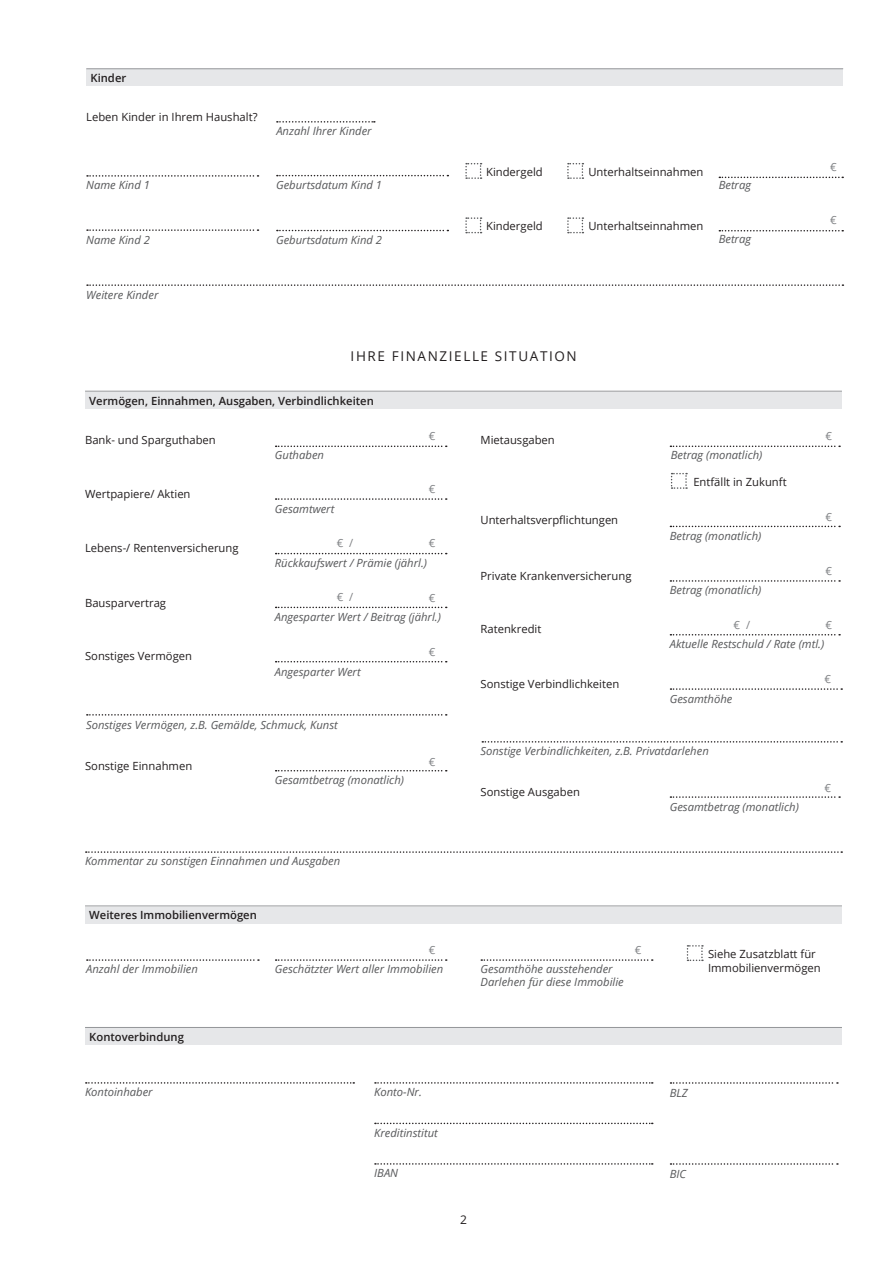
<style>
.page{position:relative;width:893px;height:1263px;background:#fff}
.page>*{position:absolute;margin:0;border:0;box-sizing:border-box;transform-origin:0 0}
.t1{font:13.5px "Open Sans";letter-spacing:.12em;color:#231f20}
.t2{font:12px "Open Sans";color:#231f20}
.t3{font:italic 11.25px "Open Sans";color:#57585a}
.t4{font:11.25px/13.5px "Open Sans";color:#231f20}
.t5{font:600 11.25px "Open Sans";color:#231f20}
.t6{font:11.25px "Open Sans";color:#808285}
</style>
<div class="page">
<svg style="left:276px;top:446px;width:171px;height:1px"></svg>
<svg style="left:276px;top:959px;width:171px;height:2px"></svg>
<svg style="left:375px;top:1123px;width:278px;height:1px"></svg>
<svg style="left:375px;top:1163px;width:278px;height:2px"></svg>
<svg style="left:375px;top:1082px;width:278px;height:2px"></svg>
<svg style="left:481px;top:959px;width:172px;height:2px"></svg>
<svg style="left:670px;top:1163px;width:168px;height:2px"></svg>
<svg style="left:670px;top:1082px;width:168px;height:2px"></svg>
<svg style="left:87px;top:959px;width:172px;height:2px"></svg>
<svg style="left:86px;top:1082px;width:268px;height:2px"></svg>
<svg style="left:670px;top:446px;width:170px;height:1px"></svg>
<svg style="left:276px;top:553px;width:171px;height:1px"></svg>
<svg style="left:670px;top:580px;width:170px;height:2px"></svg>
<svg style="left:276px;top:661px;width:171px;height:1px"></svg>
<svg style="left:670px;top:688px;width:172px;height:2px"></svg>
<svg style="left:276px;top:498px;width:171px;height:2px"></svg>
<svg style="left:670px;top:526px;width:170px;height:1px"></svg>
<svg style="left:276px;top:607px;width:171px;height:1px"></svg>
<svg style="left:670px;top:634px;width:170px;height:1px"></svg>
<svg style="left:276px;top:770px;width:171px;height:1px"></svg>
<svg style="left:670px;top:796px;width:170px;height:2px"></svg>
<svg style="left:671px;top:473px;width:16px;height:16px"></svg>
<div style="left:85px;top:392px;width:757px;height:17px;background:#e6e7e9"></div>
<div style="left:85px;top:1028px;width:757px;height:17px;background:#e6e7e9"></div>
<div style="left:85px;top:907px;width:757px;height:16px;background:#e6e7e9"></div>
<hr style="left:85px;top:391px;width:757px;height:1px;background:#939598">
<hr style="left:85px;top:1027px;width:757px;height:1px;background:#939598">
<hr style="left:85px;top:905px;width:757px;height:1px;background:#939598">
<svg style="left:87px;top:714px;width:360px;height:2px"></svg>
<svg style="left:482px;top:741px;width:360px;height:2px"></svg>
<svg style="left:687px;top:945px;width:16px;height:16px"></svg>
<svg style="left:277px;top:121px;width:98px;height:2px"></svg>
<svg style="left:87px;top:175px;width:171px;height:2px"></svg>
<svg style="left:87px;top:229px;width:171px;height:2px"></svg>
<svg style="left:87px;top:284px;width:756px;height:2px"></svg>
<svg style="left:719px;top:177px;width:124px;height:1px"></svg>
<svg style="left:719px;top:230px;width:124px;height:1px"></svg>
<div style="left:86px;top:70px;width:757px;height:16px;background:#e6e7e9"></div>
<hr style="left:86px;top:68px;width:757px;height:1px;background:#939598">
<svg style="left:465px;top:163px;width:17px;height:16px"></svg>
<svg style="left:465px;top:217px;width:17px;height:16px"></svg>
<svg style="left:567px;top:163px;width:16px;height:16px"></svg>
<svg style="left:567px;top:217px;width:16px;height:16px"></svg>
<svg style="left:277px;top:175px;width:171px;height:1px"></svg>
<svg style="left:277px;top:230px;width:171px;height:1px"></svg>
<svg style="left:86px;top:851px;width:756px;height:2px"></svg>
<p class="t5" style="left:91px;top:70px;width:37px">Kinder</p>
<p class="t4" style="left:86px;top:110px;width:173px">Leben Kinder in Ihrem Haushalt?</p>
<p class="t3" style="left:86px;top:178px;width:65px">Name Kind 1</p>
<p class="t3" style="left:86px;top:232px;width:65px">Name Kind 2</p>
<p class="t3" style="left:86px;top:287px;width:74px">Weitere Kinder</p>
<p class="t3" style="left:276px;top:124px;width:97px">Anzahl Ihrer Kinder</p>
<p class="t3" style="left:276px;top:177px;width:108px">Geburtsdatum Kind 1</p>
<p class="t3" style="left:276px;top:232px;width:108px">Geburtsdatum Kind 2</p>
<p class="t4" style="left:486px;top:164px;width:58px">Kindergeld</p>
<p class="t4" style="left:486px;top:219px;width:58px">Kindergeld</p>
<p class="t4" style="left:588px;top:164px;width:117px">Unterhaltseinnahmen</p>
<p class="t4" style="left:588px;top:219px;width:117px">Unterhaltseinnahmen</p>
<p class="t3" style="left:719px;top:178px;width:34px">Betrag</p>
<p class="t3" style="left:719px;top:231px;width:34px">Betrag</p>
<p class="t1" style="left:351px;top:347px;width:228px">IHRE FINANZIELLE SITUATION</p>
<p class="t5" style="left:89px;top:393px;width:286px">Vermögen, Einnahmen, Ausgaben, Verbindlichkeiten</p>
<p class="t6" style="left:429px;top:428px;width:8px">€</p>
<p class="t4" style="left:85px;top:433px;width:132px">Bank- und Sparguthaben</p>
<p class="t4" style="left:480px;top:433px;width:76px">Mietausgaben</p>
<p class="t4" style="left:85px;top:487px;width:107px">Wertpapiere/ Aktien</p>
<p class="t3" style="left:275px;top:447px;width:51px">Guthaben</p>
<p class="t3" style="left:275px;top:501px;width:61px">Gesamtwert</p>
<p class="t6" style="left:429px;top:481px;width:8px">€</p>
<p class="t3" style="left:671px;top:447px;width:93px">Betrag (monatlich)</p>
<p class="t4" style="left:693px;top:474px;width:95px">Entfällt in Zukunft</p>
<p class="t4" style="left:85px;top:541px;width:155px">Lebens-/ Rentenversicherung</p>
<p class="t4" style="left:85px;top:595px;width:83px">Bausparvertrag</p>
<p class="t6" style="left:337px;top:535px;width:18px">€ /</p>
<p class="t6" style="left:429px;top:535px;width:8px">€</p>
<p class="t3" style="left:275px;top:555px;width:154px">Rückkaufswert / Prämie (jährl.)</p>
<p class="t6" style="left:337px;top:589px;width:18px">€ /</p>
<p class="t6" style="left:429px;top:590px;width:8px">€</p>
<p class="t3" style="left:275px;top:609px;width:168px">Angesparter Wert / Beitrag (jährl.)</p>
<p class="t4" style="left:480px;top:513px;width:139px">Unterhaltsverpflichtungen</p>
<p class="t4" style="left:480px;top:568px;width:152px">Private Krankenversicherung</p>
<p class="t4" style="left:480px;top:622px;width:62px">Ratenkredit</p>
<p class="t3" style="left:670px;top:528px;width:93px">Betrag (monatlich)</p>
<p class="t3" style="left:670px;top:582px;width:93px">Betrag (monatlich)</p>
<p class="t6" style="left:733px;top:617px;width:18px">€ /</p>
<p class="t6" style="left:830px;top:159px;width:8px">€</p>
<p class="t6" style="left:830px;top:212px;width:8px">€</p>
<p class="t6" style="left:825px;top:428px;width:8px">€</p>
<p class="t6" style="left:825px;top:509px;width:8px">€</p>
<p class="t6" style="left:825px;top:563px;width:8px">€</p>
<p class="t6" style="left:825px;top:617px;width:8px">€</p>
<p class="t4" style="left:85px;top:649px;width:109px">Sonstiges Vermögen</p>
<p class="t3" style="left:275px;top:664px;width:87px">Angesparter Wert</p>
<p class="t3" style="left:86px;top:717px;width:253px">Sonstiges Vermögen, z.B. Gemälde, Schmuck, Kunst</p>
<p class="t4" style="left:85px;top:759px;width:109px">Sonstige Einnahmen</p>
<p class="t3" style="left:275px;top:772px;width:131px">Gesamtbetrag (monatlich)</p>
<p class="t6" style="left:429px;top:645px;width:8px">€</p>
<p class="t6" style="left:429px;top:754px;width:8px">€</p>
<p class="t3" style="left:85px;top:853px;width:257px">Kommentar zu sonstigen Einnahmen und Ausgaben</p>
<p class="t5" style="left:89px;top:907px;width:169px">Weiteres Immobilienvermögen</p>
<p class="t4" style="left:480px;top:676px;width:140px">Sonstige Verbindlichkeiten</p>
<p class="t3" style="left:670px;top:636px;width:156px">Aktuelle Restschuld / Rate (mtl.)</p>
<p class="t3" style="left:670px;top:691px;width:64px">Gesamthöhe</p>
<p class="t6" style="left:824px;top:671px;width:8px">€</p>
<p class="t3" style="left:480px;top:743px;width:230px">Sonstige Verbindlichkeiten, z.B. Privatdarlehen</p>
<p class="t4" style="left:480px;top:785px;width:101px">Sonstige Ausgaben</p>
<p class="t3" style="left:670px;top:799px;width:131px">Gesamtbetrag (monatlich)</p>
<p class="t6" style="left:824px;top:780px;width:8px">€</p>
<p class="t3" style="left:86px;top:961px;width:113px">Anzahl der Immobilien</p>
<p class="t5" style="left:89px;top:1029px;width:96px">Kontoverbindung</p>
<p class="t3" style="left:85px;top:1084px;width:69px">Kontoinhaber</p>
<p class="t6" style="left:429px;top:942px;width:8px">€</p>
<p class="t6" style="left:635px;top:942px;width:8px">€</p>
<p class="t3" style="left:275px;top:961px;width:170px">Geschätzter Wert aller Immobilien</p>
<p class="t3" style="left:480px;top:961px;width:134px">Gesamthöhe ausstehender</p>
<p class="t3" style="left:480px;top:974px;width:145px">Darlehen für diese Immobilie</p>
<p class="t4" style="left:708px;top:947px;width:114px">Siehe Zusatzblatt für<br>Immobilienvermögen</p>
<p class="t3" style="left:374px;top:1084px;width:49px">Konto-Nr.</p>
<p class="t3" style="left:374px;top:1125px;width:65px">Kreditinstitut</p>
<p class="t3" style="left:374px;top:1165px;width:25px">IBAN</p>
<p class="t2" style="left:460px;top:1212px;width:8px">2</p>
<p class="t3" style="left:670px;top:1085px;width:20px">BLZ</p>
<p class="t3" style="left:670px;top:1166px;width:18px">BIC</p>
</div>
